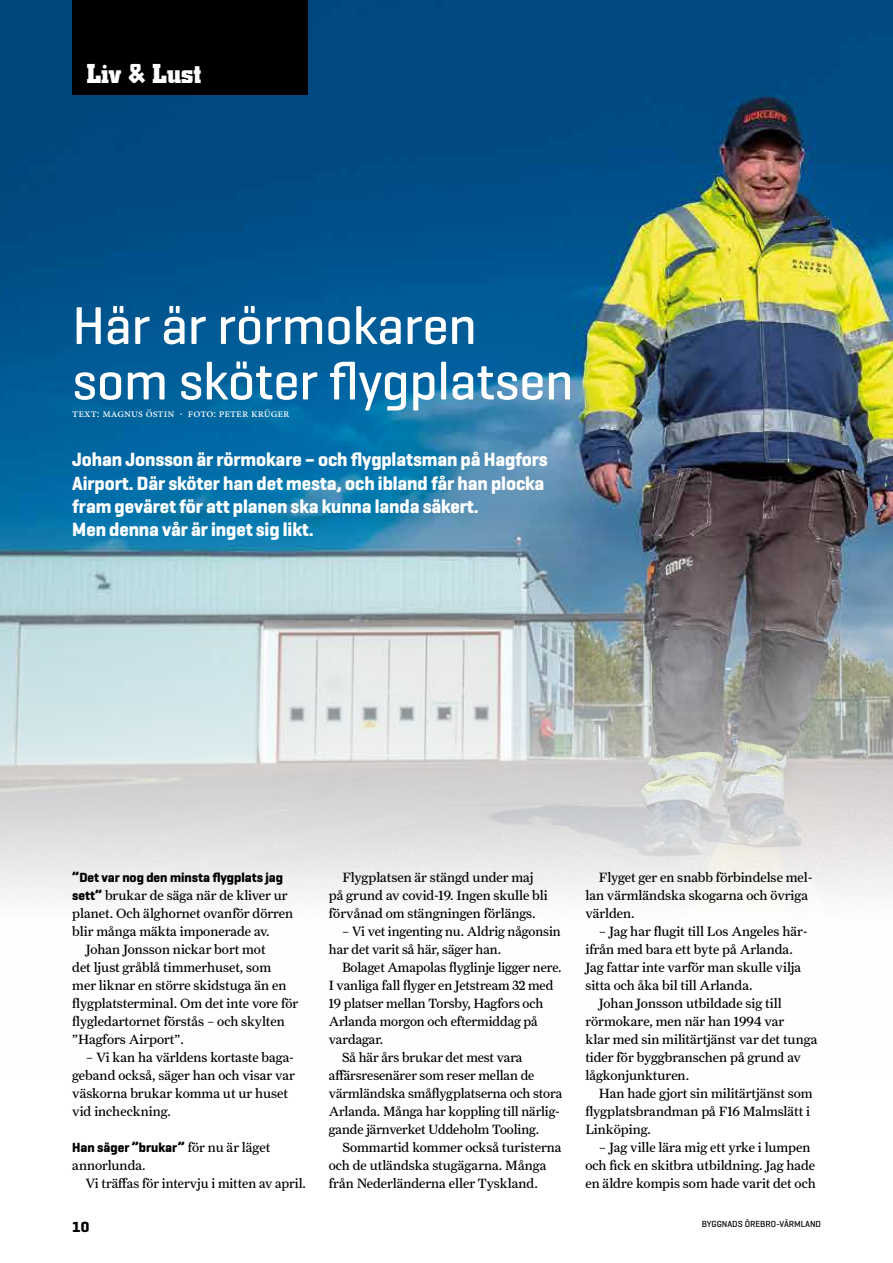
<style>
.page{position:relative;width:893px;height:1263px;background:#fff}
.page>*{position:absolute;margin:0;border:0;box-sizing:border-box;transform-origin:0 0}
.t1{font:500 54px/55.5px "Geogrotesque";letter-spacing:-.005em;color:#fff}
.t2{font:700 27px "City";color:#fff}
.t3{font:700 19.5px/23.4px "Geogrotesque";letter-spacing:-.005em;color:#fff;scale:.96 1}
.t4{font:700 15px "Geogrotesque";color:#000}
.t5{font:13.5px/18px "Farnham Text";color:#000}
.t6{font:700 13.5px "Geogrotesque";color:#000}
.t7{font:12px "Minion Pro";color:#fff}
.t8{font:500 9px "Geogrotesque";color:#000}
.s1{font-family:"Geogrotesque";font-weight:700}
.s2{font-family:"Farnham Text";font-weight:400}
</style>
<div class="page">
<img style="left:0;top:0;width:893px;height:900px">
<div style="left:72px;top:0;width:236px;height:95px;background:#000"></div>
<h2 class="t2" style="left:87px;top:58px;width:116px">Liv &amp; Lust</h2>
<h1 class="t1" style="left:72px;top:297px;width:503px">Här är rörmokaren som sköter flygplatsen</h1>
<p class="t7" style="left:72px;top:406px;width:219px">text: magnus östin · foto: peter krüger</p>
<h3 class="t3" style="left:72px;top:448px;width:497px">Johan Jonsson är rörmokare – och flygplatsman på Hagfors Airport. Där sköter han det mesta, och ibland får han plocka fram geväret för att planen ska kunna landa säkert.<br>Men denna vår är inget sig likt.</h3>
<p class="t6" style="left:72px;top:869px;width:212px">”Det var nog den minsta flygplats jag</p>
<p class="t5" style="left:72px;top:886px;width:217px"><span class="s1">sett”</span> brukar de säga när de kliver ur</p>
<p class="t5" style="left:72px;top:904px;width:223px">planet. Och älghornet ovanför dörren</p>
<p class="t5" style="left:72px;top:922px;width:199px">blir många mäkta imponerade av.</p>
<p class="t5" style="left:86px;top:940px;width:181px">Johan Jonsson nickar bort mot</p>
<p class="t5" style="left:72px;top:958px;width:200px">det ljust gråblå timmerhuset, som</p>
<p class="t5" style="left:72px;top:976px;width:216px">mer liknar en större skidstuga än en</p>
<p class="t5" style="left:72px;top:994px;width:228px">flygplatsterminal. Om det inte vore för</p>
<p class="t5" style="left:72px;top:1012px;width:214px">flygledartornet förstås – och skylten</p>
<p class="t5" style="left:72px;top:1030px;width:113px">”Hagfors Airport”.</p>
<p class="t5" style="left:72px;top:1048px;width:224px;text-indent:13px">– Vi kan ha världens kortaste baga&shy;geband också, säger han och visar var väskorna brukar komma ut ur huset vid incheckning.</p>
<p class="t6" style="left:72px;top:1139px;width:199px">Han säger ”brukar” <span class="s2">för nu är läget</span></p>
<p class="t5" style="left:86px;top:1156px;width:222px;text-indent:-13px">annorlunda.<br>Vi träffas för intervju i mitten av april.</p>
<p class="t5" style="left:329px;top:868px;width:220px;text-indent:14px">Flygplatsen är stängd under maj på grund av covid-19. Ingen skulle bli förvånad om stängningen förlängs.</p>
<p class="t5" style="left:329px;top:922px;width:233px;text-indent:13px">– Vi vet ingenting nu. Aldrig någonsin har det varit så här, säger han.</p>
<p class="t5" style="left:342px;top:958px;width:221px">Bolaget Amapolas flyglinje ligger nere.</p>
<p class="t5" style="left:329px;top:976px;width:226px">I vanliga fall flyger en Jetstream 32 med</p>
<p class="t5" style="left:329px;top:994px;width:216px">19 platser mellan Torsby, Hagfors och</p>
<p class="t5" style="left:329px;top:1012px;width:210px">Arlanda morgon och eftermiddag på</p>
<p class="t5" style="left:329px;top:1030px;width:56px">vardagar.</p>
<p class="t5" style="left:342px;top:1048px;width:182px">Så här års brukar det mest vara</p>
<p class="t5" style="left:329px;top:1066px;width:207px">affärsresenärer som reser mellan de</p>
<p class="t5" style="left:329px;top:1084px;width:235px">värmländska småflygplatserna och stora</p>
<p class="t5" style="left:329px;top:1102px;width:232px">Arlanda. Många har koppling till närlig-</p>
<p class="t5" style="left:329px;top:1120px;width:212px">gande järnverket Uddeholm Tooling.</p>
<p class="t5" style="left:342px;top:1138px;width:221px">Sommartid kommer också turisterna</p>
<p class="t5" style="left:329px;top:1156px;width:219px">och de utländska stugägarna. Många</p>
<p class="t5" style="left:329px;top:1174px;width:210px">från Nederländerna eller Tyskland.</p>
<p class="t5" style="left:585px;top:868px;width:229px;text-indent:14px">Flyget ger en snabb förbindelse mel&shy;lan värmländska skogarna och övriga världen.</p>
<p class="t5" style="left:599px;top:922px;width:210px">– Jag har flugit till Los Angeles här-</p>
<p class="t5" style="left:585px;top:940px;width:209px">ifrån med bara ett byte på Arlanda.</p>
<p class="t5" style="left:585px;top:958px;width:217px">Jag fattar inte varför man skulle vilja</p>
<p class="t5" style="left:585px;top:976px;width:169px">sitta och åka bil till Arlanda.</p>
<p class="t5" style="left:599px;top:994px;width:184px">Johan Jonsson utbildade sig till</p>
<p class="t5" style="left:585px;top:1012px;width:200px">rörmokare, men när han 1994 var</p>
<p class="t5" style="left:585px;top:1030px;width:234px">klar med sin militärtjänst var det tunga</p>
<p class="t5" style="left:585px;top:1048px;width:217px">tider för byggbranschen på grund av</p>
<p class="t5" style="left:585px;top:1066px;width:105px">lågkonjunkturen.</p>
<p class="t5" style="left:599px;top:1084px;width:215px">Han hade gjort sin militärtjänst som</p>
<p class="t5" style="left:585px;top:1102px;width:226px">flygplatsbrandman på F16 Malmslätt i</p>
<p class="t5" style="left:585px;top:1120px;width:67px">Linköping.</p>
<p class="t5" style="left:585px;top:1138px;width:232px;text-indent:14px">– Jag ville lära mig ett yrke i lumpen och fick en skitbra utbildning. Jag hade en äldre kompis som hade varit det och</p>
<p class="t4" style="left:72px;top:1217px;width:19px">10</p>
<p class="t8" style="left:702px;top:1218px;width:121px">BYGGNADS ÖREBRO-VÄRMLAND</p>
</div>
